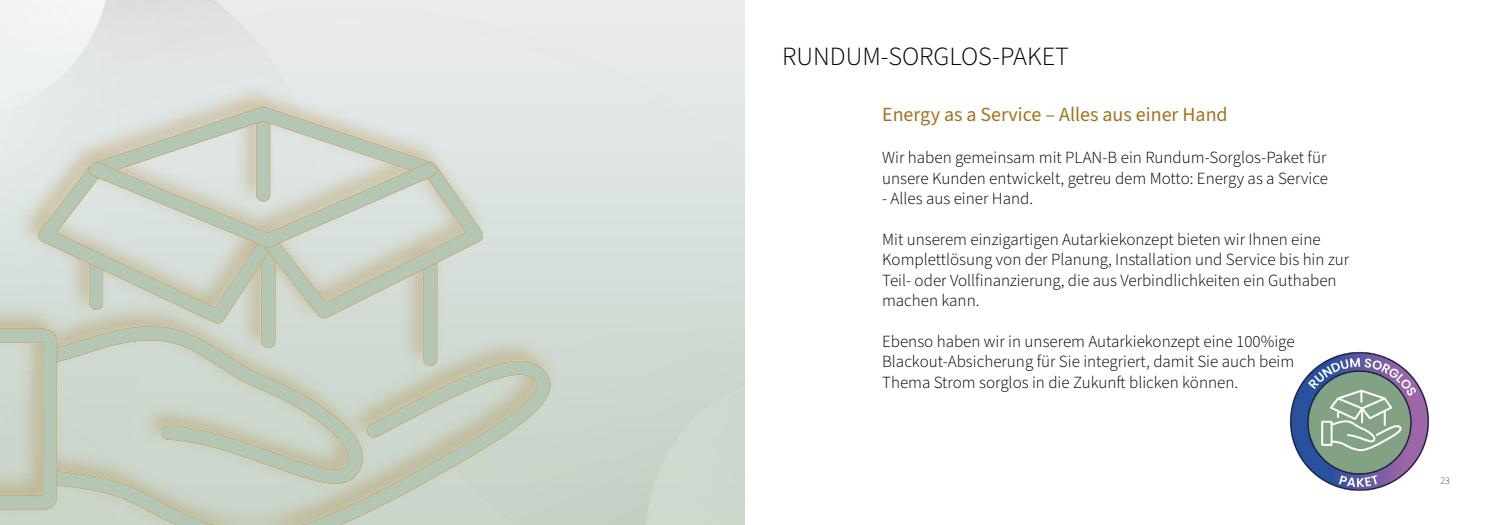
<style>
.page{position:relative;width:1489px;height:525px;background:#fff}
.page>*{position:absolute;margin:0;border:0;box-sizing:border-box;transform-origin:0 0}
.t1{font:300 26.25px "Source Sans 3";color:#000}
.t2{font:20px "Source Sans 3";color:#a3731d}
.t3{font:300 17px/20.4px "Source Sans 3";color:#000}
.t4{font:200 10px "Source Sans 3";color:#000}
</style>
<div class="page">
<div style="left:0;top:82px;width:557px;height:442px;background:#a3731d;opacity:.34"></div>
<img style="left:0;top:106px;width:550px;height:418px">
<img style="left:1289px;top:351px;width:140px;height:140px">
<h1 class="t1" style="left:782px;top:40px;width:288px">RUNDUM-SORGLOS-PAKET</h1>
<p class="t2" style="left:882px;top:102px;width:347px">Energy as a Service – Alles aus einer Hand</p>
<p class="t3" style="left:882px;top:147px;width:447px">Wir haben gemeinsam mit PLAN-B ein Rundum-Sorglos-Paket für unsere Kunden entwickelt, getreu dem Motto: Energy as a Service</p>
<p class="t3" style="left:882px;top:188px;width:152px">- Alles aus einer Hand.</p>
<p class="t3" style="left:882px;top:229px;width:468px">Mit unserem einzigartigen Autarkiekonzept bieten wir Ihnen eine Komplettlösung von der Planung, Installation und Service bis hin zur Teil- oder Vollfinanzierung, die aus Verbindlichkeiten ein Guthaben machen kann.</p>
<p class="t3" style="left:882px;top:331px;width:414px;text-align:justify">Ebenso haben wir in unserem Autarkiekonzept eine 100%ige Blackout-Absicherung für Sie integriert, damit Sie auch beim Thema Strom sorglos in die Zukunft blicken können.</p>
<p class="t4" style="left:1440px;top:474px;width:11px">23</p>
</div>
